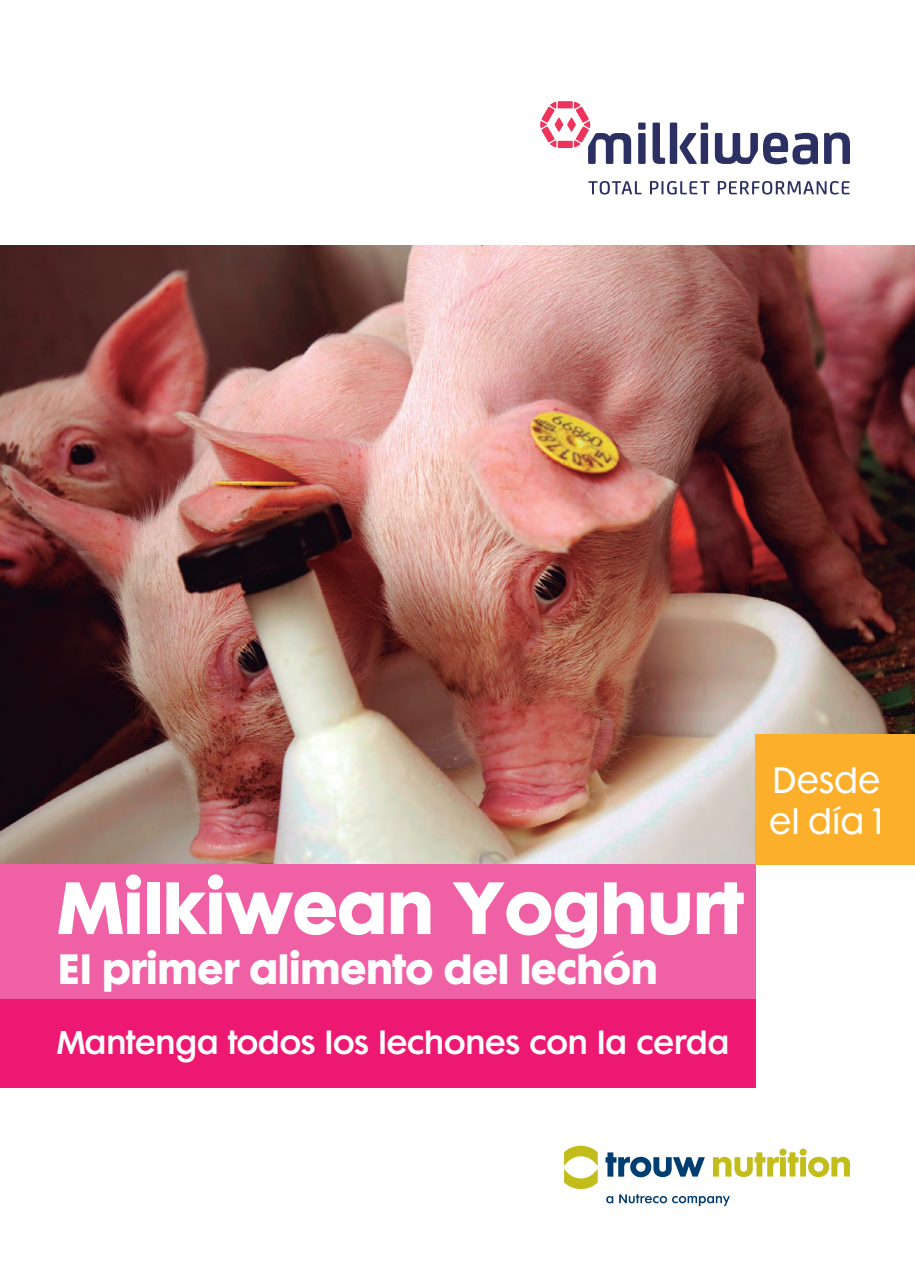
<style>
.page{position:relative;width:915px;height:1276px;background:#fff}
.page>*{position:absolute;margin:0;border:0;box-sizing:border-box;transform-origin:0 0}
.t1{font:67.5px "Futura Maxi CG Bold";letter-spacing:-.025em;color:#fff}
.t2{font:38.7px "Futura Maxi CG Bold";letter-spacing:-.025em;color:#fff}
.t3{font:33.6px/40.3px "Futura Maxi CG Book";color:#fff}
.t4{font:30px "Futura Maxi CG Demi";letter-spacing:-.025em;color:#fff}
</style>
<div class="page">
<svg style="left:588px;top:181px;width:261px;height:14px"></svg>
<svg style="left:540px;top:101px;width:309px;height:63px"></svg>
<img style="left:0;top:245px;width:914px;height:619px">
<div style="left:0;top:864px;width:755px;height:175px;background:#f060a4"></div>
<div style="left:0;top:999px;width:755px;height:89px;background:#ed1871"></div>
<div style="left:755px;top:734px;width:159px;height:130px;background:#fbaf2a"></div>
<svg style="left:606px;top:1196px;width:7px;height:7px"></svg>
<svg style="left:619px;top:1194px;width:110px;height:12px"></svg>
<svg style="left:564px;top:1145px;width:33px;height:44px"></svg>
<svg style="left:605px;top:1152px;width:99px;height:25px"></svg>
<svg style="left:712px;top:1148px;width:137px;height:29px"></svg>
<h1 class="t1" style="left:57px;top:864px;width:688px">Milkiwean Yoghurt</h1>
<p class="t2" style="left:57px;top:943px;width:602px">El primer alimento del lechón</p>
<p class="t4" style="left:57px;top:1024px;width:673px">Mantenga todos los lechones con la cerda</p>
<p class="t3" style="left:768px;top:762px;width:116px">Desde el día 1</p>
</div>
